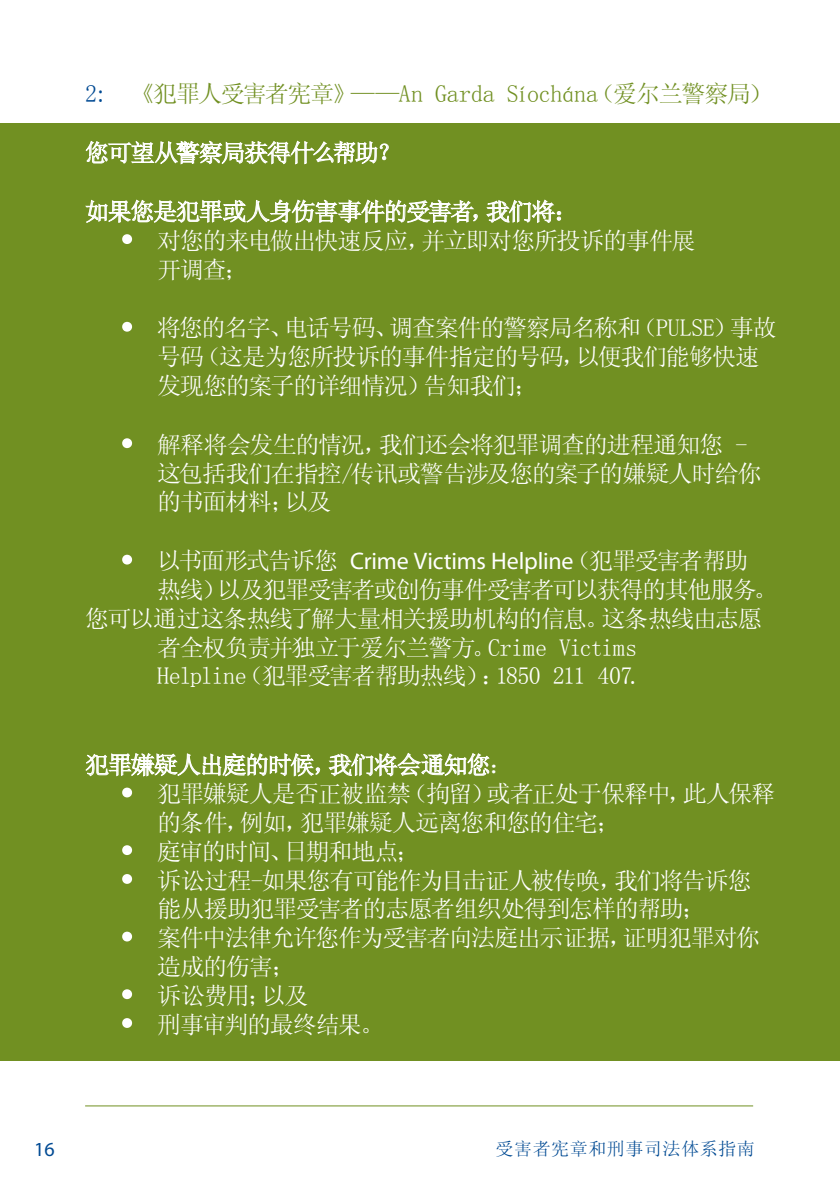
<style>
.page{position:relative;width:840px;height:1191px;background:#fff}
.page>*{position:absolute;margin:0;border:0;box-sizing:border-box;transform-origin:0 0}
.t1{font:24px/28.8px "Sim Sun";letter-spacing:-.05em;color:#fff}
.t2{font:24px "Sim Sun";letter-spacing:-.04em;color:#719022}
.t3{font:24px "Myriad Pro";letter-spacing:-.01em;color:#fff}
.t4{font:20px "Myriad Pro";color:#004a93}
.t5{font:18px "Sim Sun";letter-spacing:.03em;color:#004a93}
.s1{color:#004a93}
.s2{font-family:"Sim Sun"}
</style>
<div class="page">
<hr style="left:85px;top:1105px;width:667px;height:1px;background:#719022">
<div style="left:0;top:123px;width:839px;height:937px;background:#719022"></div>
<svg style="left:85px;top:140px;width:304px;height:25px"></svg>
<svg style="left:85px;top:199px;width:393px;height:25px"></svg>
<svg style="left:486px;top:199px;width:75px;height:24px"></svg>
<svg style="left:122px;top:234px;width:11px;height:10px"></svg>
<svg style="left:122px;top:321px;width:11px;height:11px"></svg>
<svg style="left:122px;top:438px;width:11px;height:11px"></svg>
<svg style="left:122px;top:554px;width:11px;height:11px"></svg>
<svg style="left:85px;top:753px;width:236px;height:24px"></svg>
<svg style="left:328px;top:752px;width:162px;height:25px"></svg>
<svg style="left:122px;top:787px;width:11px;height:11px"></svg>
<svg style="left:122px;top:845px;width:11px;height:10px"></svg>
<svg style="left:122px;top:874px;width:11px;height:10px"></svg>
<svg style="left:122px;top:931px;width:11px;height:11px"></svg>
<svg style="left:122px;top:989px;width:11px;height:11px"></svg>
<svg style="left:122px;top:1018px;width:11px;height:10px"></svg>
<p class="t2" style="left:85px;top:82px;width:688px"><span class="s1">2:</span> 《犯罪人受害者宪章》——An Garda Síochána（爱尔兰警察局）</p>
<p class="t1" style="left:85px;top:138px;width:317px">您可望从警察局获得什么帮助？</p>
<p class="t1" style="left:85px;top:197px;width:494px">如果您是犯罪或人身伤害事件的受害者，我们将：</p>
<p class="t1" style="left:157px;top:226px;width:539px;text-indent:-36px">• 对您的来电做出快速反应，并立即对您所投诉的事件展开调查；</p>
<p class="t1" style="left:157px;top:313px;width:620px;text-indent:-36px">• 将您的名字、电话号码、调查案件的警察局名称和（PULSE）事故号码（这是为您所投诉的事件指定的号码，以便我们能够快速发现您的案子的详细情况）告知我们；</p>
<p class="t1" style="left:157px;top:430px;width:605px;text-indent:-36px">• 解释将会发生的情况，我们还会将犯罪调查的进程通知您 -这包括我们在指控/传讯或警告涉及您的案子的嫌疑人时给你的书面材料；以及</p>
<p class="t3" style="left:121px;top:546px;width:628px"><span class="s2">• 以书面形式告诉您</span> Crime Victims Helpline<span class="s2">（犯罪受害者帮助</span></p>
<p class="t1" style="left:157px;top:575px;width:621px">热线）以及犯罪受害者或创伤事件受害者可以获得的其他服务。</p>
<p class="t1" style="left:85px;top:604px;width:677px">您可以通过这条热线了解大量相关援助机构的信息。这条热线由志愿</p>
<p class="t1" style="left:157px;top:632px;width:481px">者全权负责并独立于爱尔兰警方。Crime Victims</p>
<p class="t1" style="left:157px;top:661px;width:486px">Helpline（犯罪受害者帮助热线）：1850 211 407.</p>
<p class="t1" style="left:85px;top:750px;width:429px">犯罪嫌疑人出庭的时候，我们将会通知您：</p>
<p class="t1" style="left:157px;top:779px;width:619px;text-indent:-36px">• 犯罪嫌疑人是否正被监禁（拘留）或者正处于保释中，此人保释的条件，例如，犯罪嫌疑人远离您和您的住宅；</p>
<p class="t1" style="left:121px;top:836px;width:300px">• 庭审的时间、日期和地点；</p>
<p class="t1" style="left:121px;top:865px;width:632px;text-align:center">• 诉讼过程-如果您有可能作为目击证人被传唤，我们将告诉您能从援助犯罪受害者的志愿者组织处得到怎样的帮助；</p>
<p class="t1" style="left:157px;top:923px;width:604px;text-indent:-36px">• 案件中法律允许您作为受害者向法庭出示证据，证明犯罪对你造成的伤害；</p>
<p class="t1" style="left:121px;top:980px;width:189px">• 诉讼费用；以及</p>
<p class="t1" style="left:121px;top:1009px;width:264px">• 刑事审判的最终结果。</p>
<p class="t4" style="left:34px;top:1136px;width:22px">16</p>
<p class="t5" style="left:495px;top:1139px;width:261px">受害者宪章和刑事司法体系指南</p>
</div>
